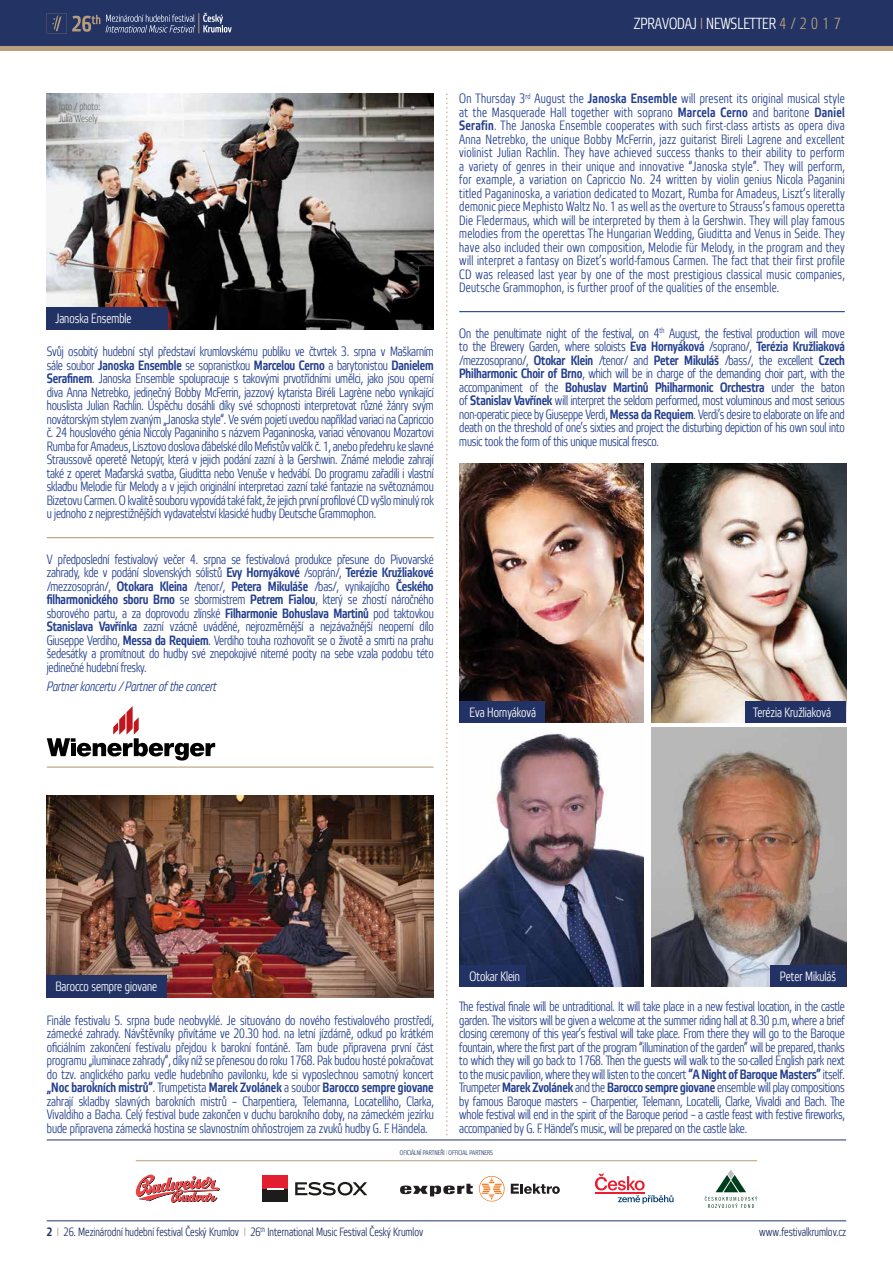
<style>
.page{position:relative;width:893px;height:1263px;background:#fff}
.page>*{position:absolute;margin:0;border:0;box-sizing:border-box;transform-origin:0 0}
.t1{font:300 16.05px "Etelka Narrow";color:#fff}
.t2{font:300 13.5px/13.5px "Etelka Narrow";letter-spacing:-.01em;color:#25408f;text-align:justify}
.t3{font:300 13.5px "Etelka Narrow";color:#fff}
.t4{font:italic 300 13.5px "Etelka Narrow";color:#25408f}
.t5{font:300 12px "Etelka Narrow";color:#223264}
.t6{font:300 10.5px/12.6px "Etelka Narrow";color:#6d6e71}
.t7{font:300 6.75px "Etelka Narrow";color:#223264}
.s1{color:#b99f7c}
.s2{font-weight:500}
.s3{color:#b79c7c}
</style>
<div class="page">
<div style="left:0;top:0;width:893px;height:48px;background:#223364"></div>
<div style="left:0;top:46px;width:893px;height:5px;background:#b99f7c"></div>
<svg style="left:47px;top:13px;width:53px;height:20px"></svg>
<svg style="left:106px;top:13px;width:126px;height:20px"></svg>
<hr style="left:47px;top:1220px;width:799px;height:1px;background:#223264">
<hr style="left:47px;top:1139px;width:799px;height:1px;background:#223264">
<hr style="left:136px;top:1160px;width:621px;height:1px;background:#b79c7c">
<hr style="left:47px;top:537px;width:387px;height:1px;background:#b99f7c">
<hr style="left:47px;top:766px;width:387px;height:2px;background:#b99f7c">
<svg style="left:47px;top:706px;width:168px;height:54px"></svg>
<hr style="left:459px;top:311px;width:386px;height:1px;background:#25408f">
<svg style="left:295px;top:1182px;width:72px;height:13px"></svg>
<div style="left:263px;top:1176px;width:25px;height:13px;background:#e31e30"></div>
<div style="left:263px;top:1189px;width:25px;height:12px;background:#1d1c1a"></div>
<svg style="left:267px;top:1188px;width:17px;height:1px"></svg>
<svg style="left:511px;top:1184px;width:49px;height:10px"></svg>
<svg style="left:400px;top:1184px;width:73px;height:12px"></svg>
<svg style="left:479px;top:1176px;width:26px;height:25px"></svg>
<svg style="left:480px;top:1177px;width:24px;height:24px"></svg>
<svg style="left:481px;top:1178px;width:21px;height:22px"></svg>
<svg style="left:135px;top:1174px;width:85px;height:29px"></svg>
<svg style="left:705px;top:1170px;width:52px;height:38px"></svg>
<svg style="left:595px;top:1173px;width:78px;height:31px"></svg>
<img style="left:47px;top:796px;width:387px;height:202px">
<div style="left:47px;top:975px;width:120px;height:23px;background:#223264"></div>
<img style="left:459px;top:727px;width:185px;height:259px">
<img style="left:459px;top:463px;width:185px;height:259px">
<img style="left:652px;top:463px;width:194px;height:259px">
<img style="left:652px;top:727px;width:194px;height:259px">
<div style="left:459px;top:965px;width:66px;height:21px;background:#223264"></div>
<div style="left:459px;top:701px;width:86px;height:21px;background:#223264"></div>
<div style="left:745px;top:701px;width:101px;height:21px;background:#223264"></div>
<div style="left:771px;top:965px;width:75px;height:21px;background:#223264"></div>
<img style="left:47px;top:94px;width:387px;height:236px">
<div style="left:47px;top:307px;width:121px;height:23px;background:#223264"></div>
<svg style="left:446px;top:94px;width:1px;height:1041px"></svg>
<p class="t1" style="left:634px;top:15px;width:208px">ZPRAVODAJ <span class="s1">I</span> NEWSLETTER <span class="s1">4 / 2 0 1 7</span></p>
<p class="t6" style="left:59px;top:100px;width:43px">foto / photo:<br>Julia Wesely</p>
<p class="t3" style="left:55px;top:311px;width:78px">Janoska Ensemble</p>
<p class="t2" style="left:47px;top:346px;width:388px">Svůj osobitý hudební styl představí krumlovskému publiku ve čtvrtek 3. srpna v Maškarním sále soubor <span class="s2">Janoska Ensemble</span> se sopranistkou <span class="s2">Marcelou Cerno</span> a barytonistou <span class="s2">Danielem Serafinem</span>. Janoska Ensemble spolupracuje s takovými prvotřídními umělci, jako jsou operní diva Anna Netrebko, jedinečný Bobby McFerrin, jazzový kytarista Biréli Lagrène nebo vynikající houslista Julian Rachlin. Úspěchu dosáhli díky své schopnosti interpretovat různé žánry svým novátorským stylem zvaným „Janoska style“. Ve svém pojetí uvedou například variaci na Capriccio č. 24 houslového génia Niccoly Paganiniho s názvem Paganinoska, variaci věnovanou Mozartovi Rumba for Amadeus, Lisztovo doslova ďábelské dílo Mefistův valčík č. 1, anebo předehru ke slavné Straussově operetě Netopýr, která v jejich podání zazní à la Gershwin. Známé melodie zahrají také z operet Maďarská svatba, Giuditta nebo Venuše v hedvábí. Do programu zařadili i vlastní skladbu Melodie für Melody a v jejich originální interpretaci zazní také fantazie na světoznámou Bizetovu Carmen. O kvalitě souboru vypovídá také fakt, že jejich první profilové CD vyšlo minulý rok u jednoho z nejprestižnějších vydavatelství klasické hudby Deutsche Grammophon.</p>
<p class="t2" style="left:47px;top:553px;width:388px">V předposlední festivalový večer 4. srpna se festivalová produkce přesune do Pivovarské zahrady, kde v podání slovenských sólistů <span class="s2">Evy Hornyákové</span> /soprán/, <span class="s2">Terézie Kružliakové </span>/mezzosoprán/, <span class="s2">Otokara Kleina</span> /tenor/, <span class="s2">Petera Mikuláše</span> /bas/, vynikajícího <span class="s2">Českého filharmonického sboru Brno</span> se sbormistrem <span class="s2">Petrem Fialou</span>, který se zhostí náročného sborového partu, a za doprovodu zlínské <span class="s2">Filharmonie Bohuslava Martinů</span> pod taktovkou <span class="s2">Stanislava Vavřínka</span> zazní vzácně uváděné, nejrozměrnější a nejzávažnější neoperní dílo Giuseppe Verdiho, <span class="s2">Messa da Requiem</span>. Verdiho touha rozhovořit se o životě a smrti na prahu šedesátky a promítnout do hudby své znepokojivé niterné pocity na sebe vzala podobu této jedinečné hudební fresky.</p>
<p class="t4" style="left:47px;top:678px;width:171px">Partner koncertu / Partner of the concert</p>
<p class="t2" style="left:459px;top:93px;width:387px">On Thursday 3<sup>rd</sup> August the <span class="s2">Janoska Ensemble</span> will present its original musical style at the Masquerade Hall together with soprano <span class="s2">Marcela Cerno</span> and baritone <span class="s2">Daniel Serafin</span>. The Janoska Ensemble cooperates with such first-class artists as opera diva Anna Netrebko, the unique Bobby McFerrin, jazz guitarist Bireli Lagrene and excellent violinist Julian Rachlin. They have achieved success thanks to their ability to perform a variety of genres in their unique and innovative “Janoska style”. They will perform, for example, a variation on Capriccio No. 24 written by violin genius Nicola Paganini titled Paganinoska, a variation dedicated to Mozart, Rumba for Amadeus, Liszt’s literally demonic piece Mephisto Waltz No. 1 as well as the overture to Strauss’s famous operetta Die Fledermaus, which will be interpreted by them à la Gershwin. They will play famous melodies from the operettas The Hungarian Wedding, Giuditta and Venus in Seide. They have also included their own composition, Melodie für Melody, in the program and they will interpret a fantasy on Bizet’s world-famous Carmen. The fact that their first profile CD was released last year by one of the most prestigious classical music companies, Deutsche Grammophon, is further proof of the qualities of the ensemble.</p>
<p class="t2" style="left:459px;top:327px;width:387px">On the penultimate night of the festival, on 4<sup>th</sup> August, the festival production will move to the Brewery Garden, where soloists <span class="s2">Eva Hornyáková</span> /soprano/, <span class="s2">Terézia Kružliaková </span>/mezzosoprano/, <span class="s2">Otokar Klein</span> /tenor/ and <span class="s2">Peter Mikuláš</span> /bass/, the excellent <span class="s2">Czech Philharmonic Choir of Brno</span>, which will be in charge of the demanding choir part, with the accompaniment of the <span class="s2">Bohuslav Martinů Philharmonic Orchestra</span> under the baton of <span class="s2">Stanislav Vavřínek</span> will interpret the seldom performed, most voluminous and most serious non-operatic piece by Giuseppe Verdi, <span class="s2">Messa da Requiem</span>. Verdi’s desire to elaborate on life and death on the threshold of one’s sixties and project the disturbing depiction of his own soul into music took the form of this unique musical fresco.</p>
<p class="t3" style="left:470px;top:704px;width:68px">Eva Hornyáková</p>
<p class="t3" style="left:753px;top:704px;width:79px">Terézia Kružliaková</p>
<p class="t3" style="left:55px;top:979px;width:103px">Barocco sempre giovane</p>
<p class="t2" style="left:47px;top:1014px;width:388px">Finále festivalu 5. srpna bude neobvyklé. Je situováno do nového festivalového prostředí, zámecké zahrady. Návštěvníky přivítáme ve 20.30 hod. na letní jízdárně, odkud po krátkém oficiálním zakončení festivalu přejdou k barokní fontáně. Tam bude připravena první část programu „iluminace zahrady“, díky níž se přenesou do roku 1768. Pak budou hosté pokračovat do tzv. anglického parku vedle hudebního pavilonku, kde si vyposlechnou samotný koncert <span class="s2">„Noc barokních mistrů“</span>. Trumpetista <span class="s2">Marek Zvolánek</span> a soubor <span class="s2">Barocco sempre giovane </span>zahrají skladby slavných barokních mistrů – Charpentiera, Telemanna, Locatelliho, Clarka, Vivaldiho a Bacha. Celý festival bude zakončen v duchu barokního doby, na zámeckém jezírku bude připravena zámecká hostina se slavnostním ohňostrojem za zvuků hudby G. F. Händela.</p>
<p class="t3" style="left:470px;top:968px;width:52px">Otokar Klein</p>
<p class="t3" style="left:780px;top:968px;width:58px">Peter Mikuláš</p>
<p class="t2" style="left:459px;top:1000px;width:387px">The festival finale will be untraditional. It will take place in a new festival location, in the castle garden. The visitors will be given a welcome at the summer riding hall at 8.30 p.m, where a brief closing ceremony of this year’s festival will take place. From there they will go to the Baroque fountain, where the first part of the program “illumination of the garden” will be prepared, thanks to which they will go back to 1768. Then the guests will walk to the so-called English park next to the music pavilion, where they will listen to the concert <span class="s2">“A Night of Baroque Masters”</span> itself.<br>Trumpeter <span class="s2">Marek Zvolánek</span> and the <span class="s2">Barocco sempre giovane</span> ensemble will play compositions by famous Baroque masters – Charpentier, Telemann, Locatelli, Clarke, Vivaldi and Bach. The whole festival will end in the spirit of the Baroque period – a castle feast with festive fireworks, accompanied by G. F. Händel’s music, will be prepared on the castle lake.</p>
<p class="t7" style="left:400px;top:1149px;width:95px">OFICIÁLNÍ PARTNEŘI <span class="s3">I</span> OFFICIAL PARTNERS</p>
<p class="t5" style="left:47px;top:1225px;width:378px"><span class="s2">2</span> <span class="s3">I</span> 26. Mezinárodní hudební festival Český Krumlov <span class="s3">I</span> 26<sup>th</sup> International Music Festival Český Krumlov</p>
<p class="t5" style="left:759px;top:1225px;width:88px">www.festivalkrumlov.cz</p>
</div>
